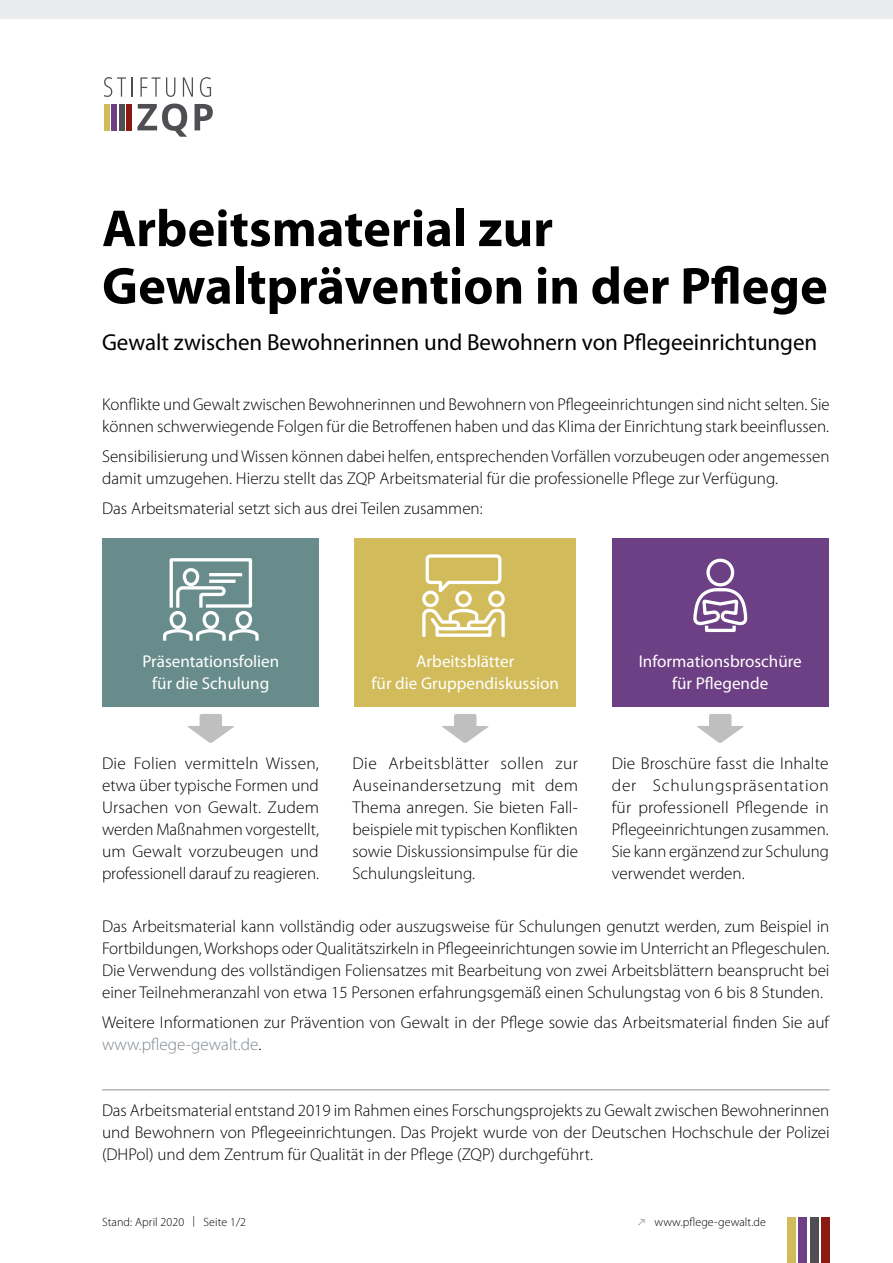
<style>
.page{position:relative;width:893px;height:1263px;background:#fff}
.page>*{position:absolute;margin:0;border:0;box-sizing:border-box;transform-origin:0 0}
.t1{font:700 52.5px/57.4px "Myriad Pro";color:#000}
.t2{font:23.25px "Myriad Pro";letter-spacing:-.005em;color:#000}
.t3{font:300 17.1px/22px "Myriad Pro";color:#000;text-align:justify}
.t4{font:17.1px/22px "Myriad Pro";color:#fff;text-align:center}
.t5{font:300 12px "Myriad Pro";letter-spacing:.01em;color:#000}
.s1{color:#7e878d}
.s2{font-size:10.5px}
</style>
<div class="page">
<div style="left:0;top:0;width:893px;height:19px;background:#e9ebec"></div>
<div style="left:787px;top:1217px;width:8px;height:41px;background:#d2bb5a"></div>
<div style="left:799px;top:1217px;width:8px;height:41px;background:#6d3f84"></div>
<div style="left:810px;top:1217px;width:8px;height:41px;background:#4f4e53"></div>
<div style="left:821px;top:1217px;width:8px;height:41px;background:#8b1a13"></div>
<div style="left:787px;top:1258px;width:8px;height:5px;background:#d1b859"></div>
<div style="left:799px;top:1258px;width:8px;height:5px;background:#6e4082"></div>
<div style="left:810px;top:1258px;width:8px;height:5px;background:#4f4f54"></div>
<div style="left:821px;top:1258px;width:8px;height:5px;background:#8a1a12"></div>
<svg style="left:442px;top:726px;width:47px;height:17px"></svg>
<div style="left:454px;top:714px;width:23px;height:20px;background:#bfbfbf;border-radius:2px"></div>
<svg style="left:187px;top:726px;width:47px;height:17px"></svg>
<div style="left:200px;top:714px;width:22px;height:20px;background:#bfbfbf;border-radius:2px"></div>
<hr style="left:102px;top:1089px;width:727px;height:1px;background:#909090">
<svg style="left:137px;top:104px;width:50px;height:33px"></svg>
<svg style="left:195px;top:104px;width:18px;height:26px"></svg>
<div style="left:104px;top:104px;width:6px;height:26px;background:#d2bb5a"></div>
<div style="left:112px;top:104px;width:5px;height:26px;background:#6d3f84"></div>
<div style="left:119px;top:104px;width:5px;height:26px;background:#4f4e53"></div>
<div style="left:126px;top:104px;width:5px;height:26px;background:#8b1a13"></div>
<svg style="left:104px;top:77px;width:22px;height:20px"></svg>
<svg style="left:132px;top:77px;width:1px;height:20px"></svg>
<svg style="left:140px;top:77px;width:20px;height:20px"></svg>
<svg style="left:166px;top:77px;width:9px;height:20px"></svg>
<svg style="left:183px;top:77px;width:10px;height:20px"></svg>
<svg style="left:200px;top:77px;width:11px;height:20px"></svg>
<div style="left:102px;top:538px;width:217px;height:168px;background:#678c8b"></div>
<div style="left:355px;top:538px;width:221px;height:168px;background:#d2bb5a"></div>
<div style="left:612px;top:538px;width:217px;height:168px;background:#6d3f84"></div>
<div style="left:435px;top:624px;width:57px;height:13px;border:3px solid #fff"></div>
<svg style="left:422px;top:633px;width:4px;height:4px"></svg>
<svg style="left:501px;top:633px;width:4px;height:4px"></svg>
<svg style="left:422px;top:554px;width:83px;height:79px"></svg>
<svg style="left:163px;top:558px;width:96px;height:83px"></svg>
<svg style="left:692px;top:586px;width:57px;height:157px"></svg>
<div style="left:706px;top:559px;width:28px;height:27px;border:3px solid #fff;border-radius:50%"></div>
<h1 class="t1" style="left:102px;top:198px;width:727px">Arbeitsmaterial zur<br>Gewaltprävention in der Pflege</h1>
<h2 class="t2" style="left:102px;top:328px;width:717px">Gewalt zwischen Bewohnerinnen und Bewohnern von Pflegeeinrichtungen</h2>
<p class="t3" style="left:102px;top:394px;width:729px">Konflikte und Gewalt zwischen Bewohnerinnen und Bewohnern von Pflegeeinrichtungen sind nicht selten. Sie können schwerwiegende Folgen für die Betroffenen haben und das Klima der Einrichtung stark beeinflussen.</p>
<p class="t3" style="left:102px;top:445px;width:729px">Sensibilisierung und Wissen können dabei helfen, entsprechenden Vorfällen vorzubeugen oder angemessen damit umzugehen. Hierzu stellt das ZQP Arbeitsmaterial für die professionelle Pflege zur Verfügung.</p>
<p class="t3" style="left:102px;top:497px;width:382px">Das Arbeitsmaterial setzt sich aus drei Teilen zusammen:</p>
<p class="t4" style="left:142px;top:650px;width:138px">Präsentationsfolien für die Schulung</p>
<p class="t4" style="left:372px;top:650px;width:189px">Arbeitsblätter<br>für die Gruppendiskussion</p>
<p class="t4" style="left:639px;top:650px;width:165px">Informationsbroschüre für Pflegende</p>
<p class="t3" style="left:102px;top:752px;width:218px">Die Folien vermitteln Wissen, etwa über typische Formen und Ursachen von Gewalt. Zudem werden Maßnahmen vorgestellt, um Gewalt vorzubeugen und professionell darauf zu reagieren.</p>
<p class="t3" style="left:353px;top:752px;width:227px">Die Arbeitsblätter sollen zur Auseinandersetzung mit dem Thema anregen. Sie bieten Fall&shy;beispiele mit typischen Konflikten sowie Diskussionsimpulse für die Schulungsleitung.</p>
<p class="t3" style="left:612px;top:752px;width:218px">Die Broschüre fasst die Inhalte der Schulungspräsentation für professionell Pflegende in Pflegeeinrichtungen zusammen.<br>Sie kann ergänzend zur Schulung verwendet werden.</p>
<p class="t3" style="left:102px;top:915px;width:729px">Das Arbeitsmaterial kann vollständig oder auszugsweise für Schulungen genutzt werden, zum Beispiel in Fortbildungen, Workshops oder Qualitätszirkeln in Pflegeeinrichtungen sowie im Unterricht an Pflegeschulen.<br>Die Verwendung des vollständigen Foliensatzes mit Bearbeitung von zwei Arbeitsblättern beansprucht bei einer Teilnehmeranzahl von etwa 15 Personen erfahrungsgemäß einen Schulungstag von 6 bis 8 Stunden.</p>
<p class="t3" style="left:102px;top:1011px;width:729px">Weitere Informationen zur Prävention von Gewalt in der Pflege sowie das Arbeitsmaterial finden Sie auf <span class="s1">www.pflege-gewalt.de</span>.</p>
<p class="t3" style="left:102px;top:1099px;width:729px">Das Arbeitsmaterial entstand 2019 im Rahmen eines Forschungsprojekts zu Gewalt zwischen Bewohnerinnen und Bewohnern von Pflegeeinrichtungen. Das Projekt wurde von der Deutschen Hochschule der Polizei (DHPol) und dem Zentrum für Qualität in der Pflege (ZQP) durchgeführt.</p>
<p class="t5" style="left:102px;top:1215px;width:146px">Stand: April 2020 <span class="s2">|</span> Seite 1/2</p>
<p class="t5" style="left:638px;top:1215px;width:130px">• www.pflege-gewalt.de</p>
</div>
